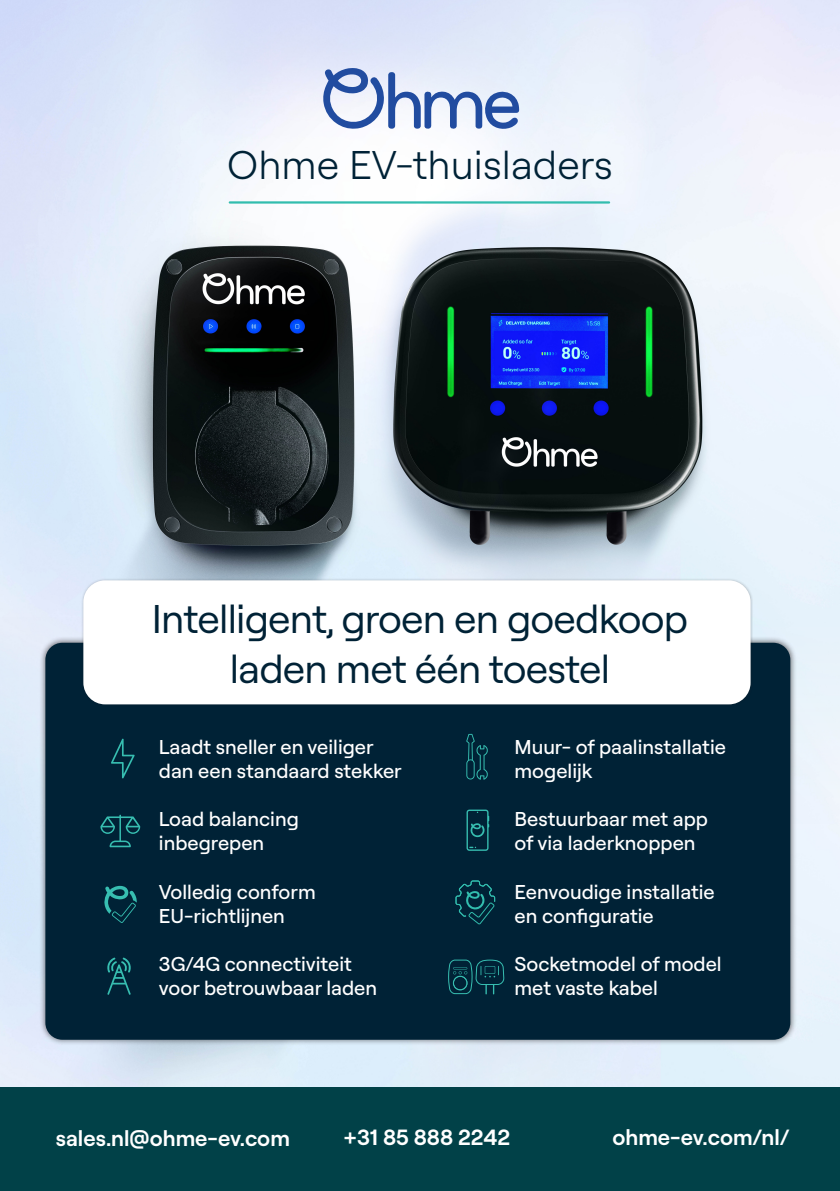
<style>
.page{position:relative;width:840px;height:1191px;background:#fff}
.page>*{position:absolute;margin:0;border:0;box-sizing:border-box;transform-origin:0 0}
.t1{font:40px/50px "Roobert";letter-spacing:-.02em;color:#002236;text-align:center}
.t2{font:300 40px "Roobert";color:#002236}
.t3{font:600 22px "Roobert";color:#fff}
.t4{font:500 20px/24px "Roobert";color:#fff}
</style>
<div class="page">
<img style="left:0;top:0;width:839px;height:834px">
<div style="left:39px;top:636px;width:757px;height:409px;background:#231f20;opacity:.64"></div>
<div style="left:45px;top:643px;width:744px;height:396px;background:#002236;border-radius:17px"></div>
<svg style="left:322px;top:68px;width:197px;height:61px"></svg>
<svg style="left:104px;top:885px;width:33px;height:38px"></svg>
<svg style="left:100px;top:814px;width:40px;height:33px"></svg>
<svg style="left:107px;top:957px;width:24px;height:37px"></svg>
<hr style="left:228px;top:201px;width:381px;height:3px;background:#32bdae">
<div style="left:81px;top:577px;width:671px;height:129px;background:#231f20;opacity:.24"></div>
<div style="left:83px;top:580px;width:667px;height:124px;background:#fff;border-radius:22px"></div>
<div style="left:0;top:1087px;width:839px;height:104px;background:#014148"></div>
<svg style="left:111px;top:738px;width:24px;height:40px"></svg>
<svg style="left:466px;top:809px;width:23px;height:42px"></svg>
<svg style="left:448px;top:959px;width:56px;height:35px"></svg>
<svg style="left:455px;top:880px;width:40px;height:44px"></svg>
<svg style="left:466px;top:734px;width:21px;height:45px"></svg>
<p class="t2" style="left:227px;top:137px;width:386px">Ohme EV-thuisladers</p>
<p class="t1" style="left:152px;top:592px;width:537px">Intelligent, groen en goedkoop laden met één toestel</p>
<p class="t4" style="left:159px;top:733px;width:244px">Laadt sneller en veiliger dan een standaard stekker</p>
<p class="t4" style="left:514px;top:733px;width:213px">Muur- of paalinstallatie mogelijk</p>
<p class="t4" style="left:159px;top:806px;width:141px">Load balancing inbegrepen</p>
<p class="t4" style="left:514px;top:806px;width:195px">Bestuurbaar met app of via laderknoppen</p>
<p class="t4" style="left:159px;top:878px;width:158px">Volledig conform<br>EU-richtlijnen</p>
<p class="t4" style="left:514px;top:878px;width:202px">Eenvoudige installatie en configuratie</p>
<p class="t4" style="left:159px;top:951px;width:219px">3G/4G connectiviteit voor betrouwbaar laden</p>
<p class="t4" style="left:514px;top:951px;width:208px">Socketmodel of model met vaste kabel</p>
<p class="t3" style="left:56px;top:1121px;width:235px">sales.nl@ohme-ev.com</p>
<p class="t3" style="left:343px;top:1121px;width:169px">+31 85 888 2242</p>
<p class="t3" style="left:612px;top:1121px;width:179px">ohme-ev.com/nl/</p>
</div>
